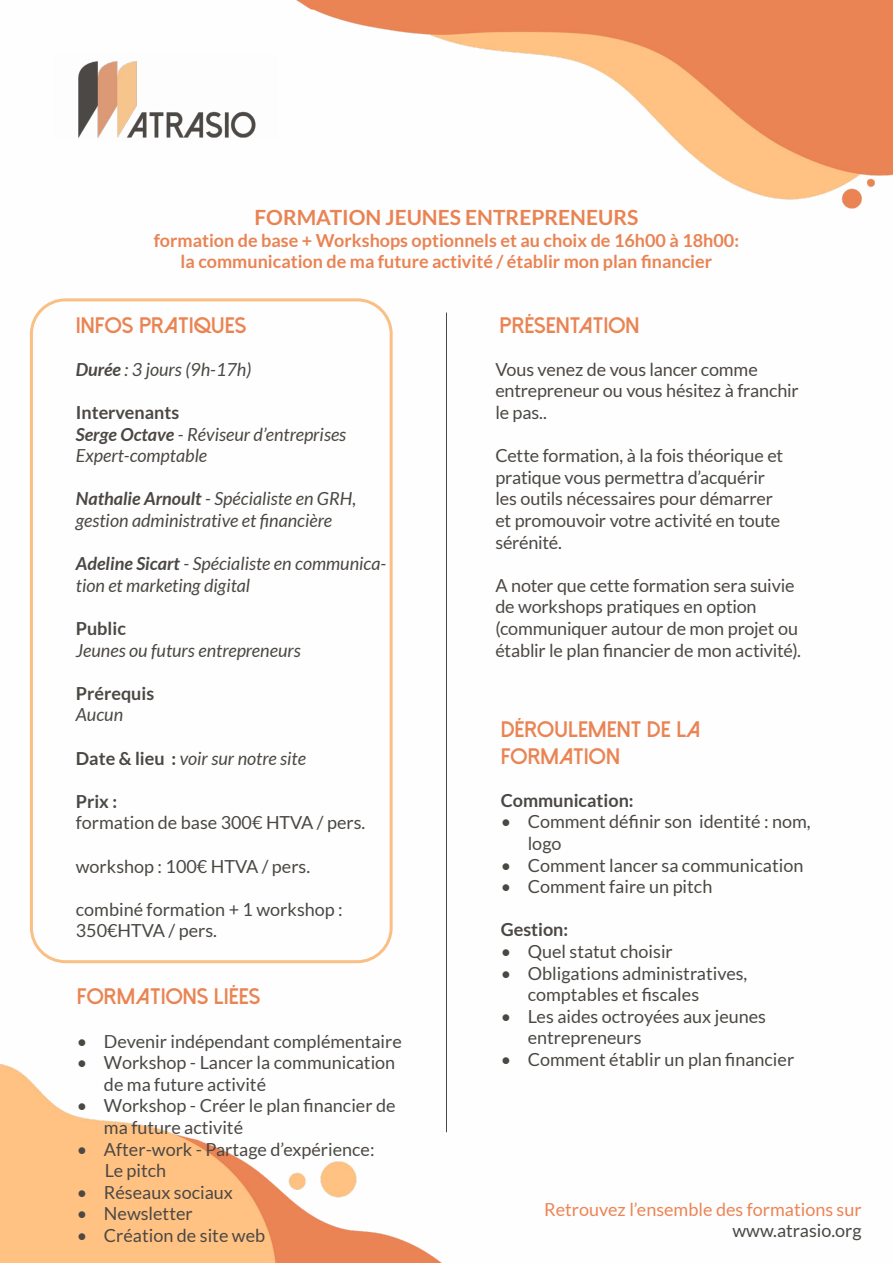
<style>
.page{position:relative;width:893px;height:1263px;background:#fff}
.page>*{position:absolute;margin:0;border:0;box-sizing:border-box;transform-origin:0 0}
.t1{font:800 22.5px/27px "Dolce Vita";color:#ea8453}
.t2{font:700 21px "Lato";color:#e98353}
.t3{font:18px/21.6px "Lato";color:#4b4844}
.t4{font:18px/21.6px "Lato";letter-spacing:-.01em;color:#4c4844}
.t5{font:italic 18px/21.6px "Lato";color:#4b4844}
.t6{font:700 18px/21.6px "Lato";color:#e98353;text-align:center}
.t7{font:700 18px "Lato";color:#4b4844}
.t8{font:18px "Lato";color:#ed8455}
.s1{font-weight:700}
.s2{font-weight:700;font-style:normal}
</style>
<div class="page">
<img style="left:0;top:0;width:893px;height:1263px">
<img style="left:54px;top:54px;width:224px;height:86px">
<div style="left:30px;top:298px;width:363px;height:665px;border:3px solid #fabf83;border-radius:34px"></div>
<hr style="left:446px;top:313px;width:1px;height:819px;background:#4b4844">
<p class="t2" style="left:254px;top:206px;width:385px">FORMATION JEUNES ENTREPRENEURS</p>
<p class="t6" style="left:154px;top:229px;width:587px">formation de base + Workshops optionnels et au choix de 16h00 à 18h00: la communication de ma future activité / établir mon plan financier</p>
<p class="t1" style="left:76px;top:311px;width:172px">INFOS PRATIQUES</p>
<p class="t5" style="left:76px;top:359px;width:177px"><span class="s1">Durée</span> : 3 jours (9h-17h)</p>
<p class="t5" style="left:76px;top:402px;width:272px"><span class="s2">Intervenants<br></span><span class="s1">Serge Octave</span> - Réviseur d’entreprises<br>Expert-comptable</p>
<p class="t5" style="left:76px;top:489px;width:282px"><span class="s1">Nathalie Arnoult</span> - Spécialiste en GRH, gestion administrative et financière</p>
<p class="t5" style="left:76px;top:553px;width:312px"><span class="s1">Adeline Sicart</span> - Spécialiste en communica&shy;tion et marketing digital</p>
<p class="t7" style="left:76px;top:618px;width:52px">Public</p>
<p class="t5" style="left:76px;top:640px;width:226px">Jeunes ou futurs entrepreneurs</p>
<p class="t7" style="left:76px;top:683px;width:80px">Prérequis</p>
<p class="t5" style="left:76px;top:705px;width:49px">Aucun</p>
<p class="t5" style="left:76px;top:748px;width:232px"><span class="s2">Date &amp; lieu :</span> voir sur notre site</p>
<p class="t7" style="left:76px;top:791px;width:43px">Prix :</p>
<p class="t3" style="left:76px;top:812px;width:291px">formation de base 300€ HTVA / pers.</p>
<p class="t3" style="left:76px;top:855px;width:236px">workshop : 100€ HTVA / pers.</p>
<p class="t3" style="left:76px;top:898px;width:268px">combiné formation + 1 workshop :<br>350€HTVA / pers.</p>
<p class="t1" style="left:77px;top:983px;width:185px">FORMATIONS LIÉES</p>
<p class="t3" style="left:77px;top:1030px;width:326px">• Devenir indépendant complémentaire</p>
<p class="t3" style="left:104px;top:1052px;width:293px;text-indent:-27px">• Workshop - Lancer la communication de ma future activité</p>
<p class="t3" style="left:104px;top:1095px;width:293px;text-indent:-27px">• Workshop - Créer le plan financier de ma future activité</p>
<p class="t4" style="left:105px;top:1138px;width:271px;text-indent:-28px">• After-work - Partage d’expérience:<br>Le pitch</p>
<p class="t4" style="left:77px;top:1181px;width:157px">• Réseaux sociaux</p>
<p class="t4" style="left:77px;top:1203px;width:117px">• Newsletter</p>
<p class="t4" style="left:77px;top:1225px;width:190px">• Création de site web</p>
<p class="t1" style="left:500px;top:311px;width:141px">PRÉSENTATION</p>
<p class="t4" style="left:495px;top:358px;width:305px">Vous venez de vous lancer comme entrepreneur ou vous hésitez à franchir le pas..</p>
<p class="t4" style="left:495px;top:445px;width:289px">Cette formation, à la fois théorique et pratique vous permettra d’acquérir les outils nécessaires pour démarrer et promouvoir votre activité en toute sérénité.</p>
<p class="t4" style="left:495px;top:574px;width:307px">A noter que cette formation sera suivie de workshops pratiques en option (communiquer autour de mon projet ou établir le plan financier de mon activité).</p>
<p class="t1" style="left:501px;top:715px;width:201px">DÉROULEMENT DE LA<br>FORMATION</p>
<p class="t7" style="left:501px;top:790px;width:134px">Communication:</p>
<p class="t3" style="left:528px;top:811px;width:285px;text-indent:-27px">• Comment définir son identité : nom, logo</p>
<p class="t3" style="left:501px;top:854px;width:304px">• Comment lancer sa communication</p>
<p class="t3" style="left:501px;top:876px;width:213px">• Comment faire un pitch</p>
<p class="t7" style="left:501px;top:919px;width:69px">Gestion:</p>
<p class="t3" style="left:501px;top:940px;width:174px">• Quel statut choisir</p>
<p class="t3" style="left:528px;top:962px;width:221px;text-indent:-27px">• Obligations administratives, comptables et fiscales</p>
<p class="t3" style="left:528px;top:1005px;width:240px;text-indent:-27px">• Les aides octroyées aux jeunes entrepreneurs</p>
<p class="t3" style="left:501px;top:1048px;width:295px">• Comment établir un plan financier</p>
<p class="t8" style="left:544px;top:1199px;width:319px">Retrouvez l’ensemble des formations sur</p>
<p class="t3" style="left:732px;top:1220px;width:131px">www.atrasio.org</p>
</div>
